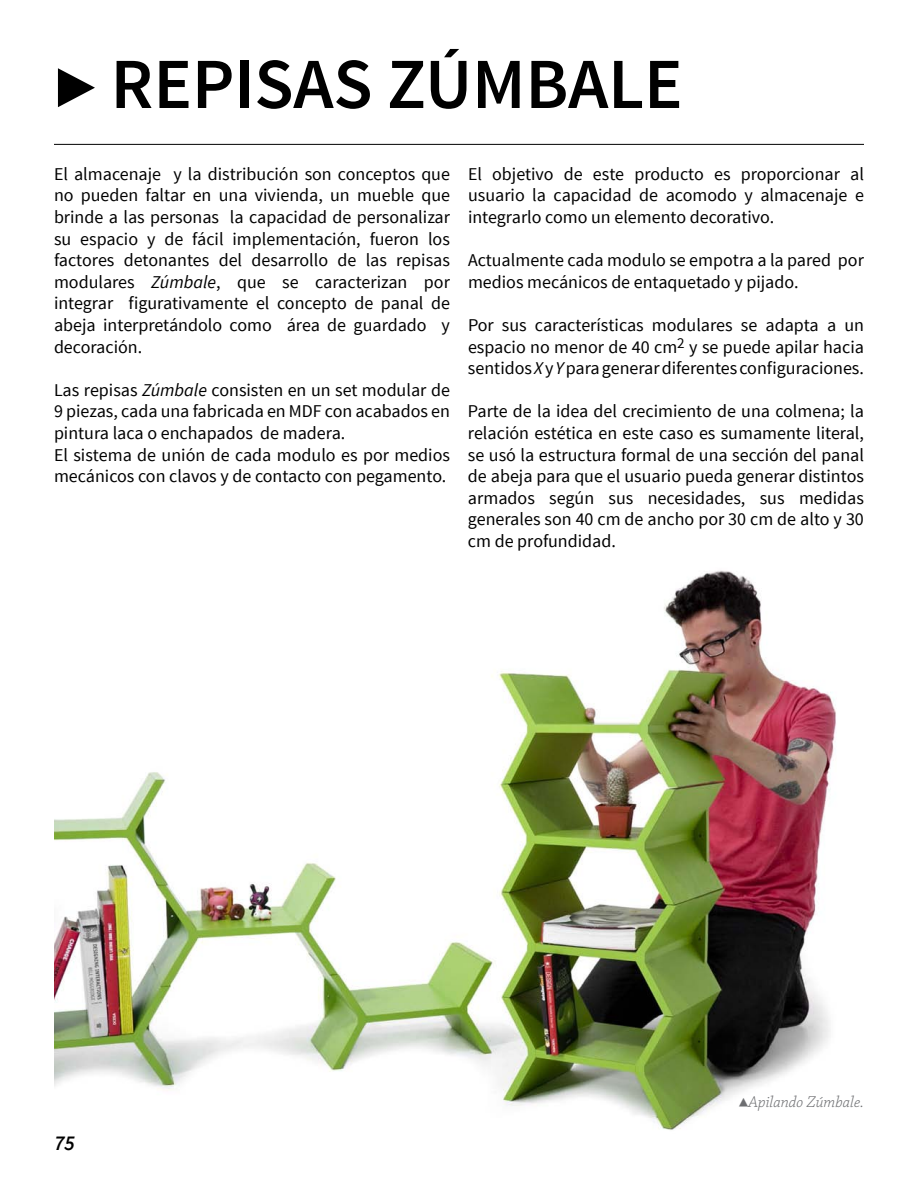
<style>
.page{position:relative;width:918px;height:1188px;background:#fff}
.page>*{position:absolute;margin:0;border:0;box-sizing:border-box;transform-origin:0 0}
.t1{font:600 72px "Source Sans Pro";color:#000}
.t2{font:italic 600 21px "Source Sans Pro";color:#000}
.t3{font:18px/21.6px "Source Sans Pro";color:#000;text-align:justify}
.t4{font:italic 300 16.5px "Chaparral Pro";color:#6d6e71}
.s1{font-style:italic}
.s2{font-family:"Source Sans Pro";font-weight:600;font-style:normal}
</style>
<div class="page">
<hr style="left:54px;top:144px;width:810px;height:1px;background:#000">
<img style="left:54px;top:570px;width:782px;height:560px">
<h1 class="t1" style="left:54px;top:39px;width:630px">▶ REPISAS ZÚMBALE</h1>
<p class="t3" style="left:54px;top:163px;width:398px">El almacenaje y la distribución son conceptos que no pueden faltar en una vivienda, un mueble que brinde a las personas la capacidad de personalizar su espacio y de fácil implementación, fueron los factores detonantes del desarrollo de las repisas modulares <span class="s1">Zúmbale</span>, que se caracterizan por integrar figurativamente el concepto de panal de abeja interpretándolo como área de guardado y decoración.</p>
<p class="t3" style="left:54px;top:379px;width:398px;text-align:left">Las repisas <span class="s1">Zúmbale</span> consisten en un set modular de 9 piezas, cada una fabricada en MDF con acabados en pintura laca o enchapados de madera.<br>El sistema de unión de cada modulo es por medios mecánicos con clavos y de contacto con pegamento.</p>
<p class="t3" style="left:468px;top:163px;width:398px">El objetivo de este producto es proporcionar al usuario la capacidad de acomodo y almacenaje e integrarlo como un elemento decorativo.</p>
<p class="t3" style="left:468px;top:250px;width:397px">Actualmente cada modulo se empotra a la pared por medios mecánicos de entaquetado y pijado.</p>
<p class="t3" style="left:468px;top:315px;width:398px">Por sus características modulares se adapta a un espacio no menor de 40 cm<sup>2</sup> y se puede apilar hacia sentidos <span class="s1">X</span> y <span class="s1">Y</span> para generar diferentes configuraciones.</p>
<p class="t3" style="left:468px;top:401px;width:398px">Parte de la idea del crecimiento de una colmena; la relación estética en este caso es sumamente literal, se usó la estructura formal de una sección del panal de abeja para que el usuario pueda generar distintos armados según sus necesidades, sus medidas generales son 40 cm de ancho por 30 cm de alto y 30 cm de profundidad.</p>
<p class="t2" style="left:54px;top:1130px;width:22px">75</p>
<p class="t4" style="left:739px;top:1093px;width:127px"><span class="s2">▲</span>Apilando Zúmbale.</p>
</div>
